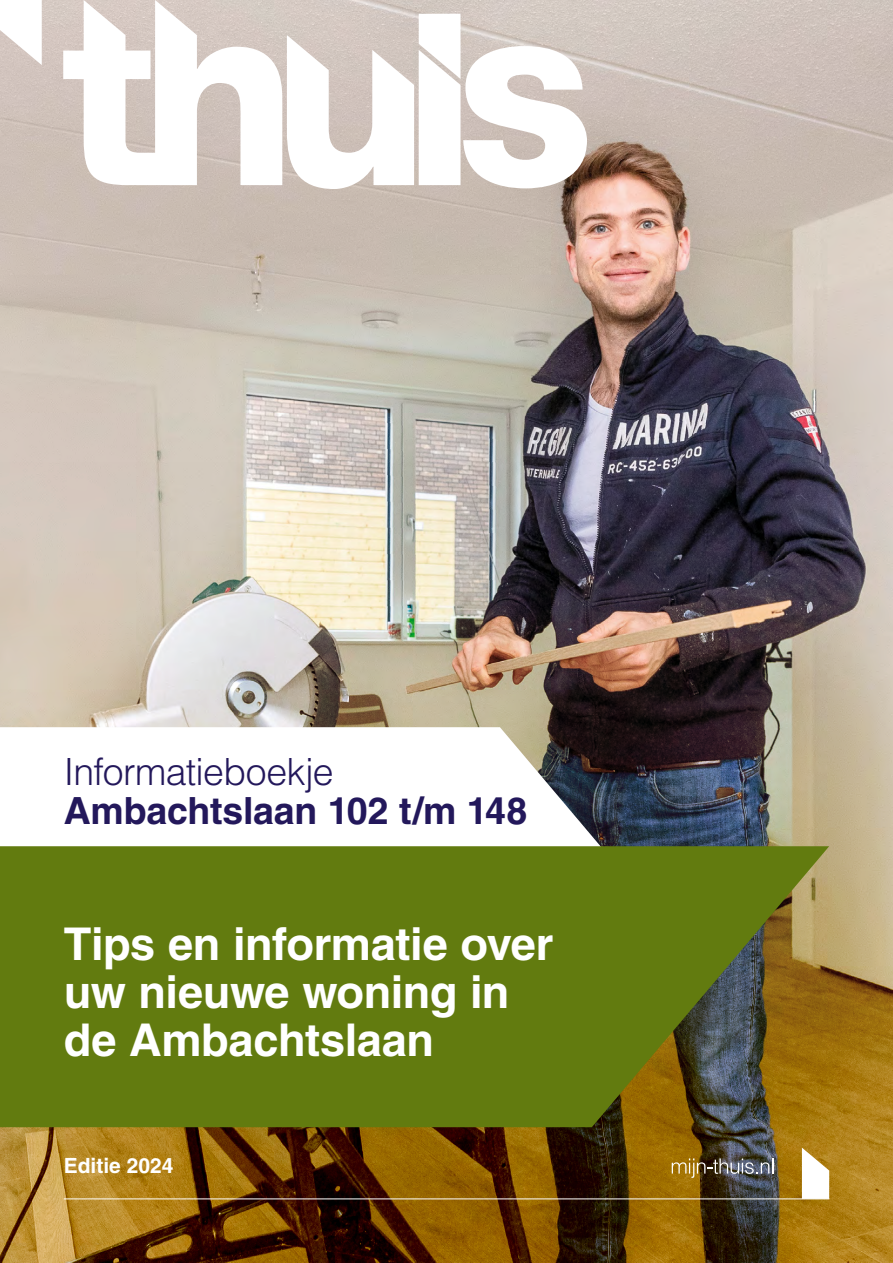
<style>
.page{position:relative;width:893px;height:1263px;background:#fff}
.page>*{position:absolute;margin:0;border:0;box-sizing:border-box;transform-origin:0 0}
.t1{font:700 45.15px/48px "Helvetica LT Std";letter-spacing:-.01em;color:#fff}
.t2{font:700 37.5px "Helvetica LT Std";letter-spacing:-.005em;color:#23185b}
.t3{font:300 37.5px "Helvetica LT Std";letter-spacing:-.015em;color:#23185b}
.t4{font:700 21px "Helvetica LT Std";color:#fff}
</style>
<div class="page">
<img style="left:0;top:0;width:893px;height:462px">
<img style="left:0;top:462px;width:893px;height:801px">
<svg style="left:0;top:727px;width:642px;height:119px"></svg>
<svg style="left:0;top:846px;width:829px;height:281px;background:#657713"></svg>
<hr style="left:64px;top:1198px;width:765px;height:1px;background:#fff">
<svg style="left:802px;top:1148px;width:27px;height:50px"></svg>
<svg style="left:672px;top:1158px;width:101px;height:20px;background:#786c52"></svg>
<svg style="left:0;top:0;width:42px;height:65px"></svg>
<svg style="left:63px;top:0;width:524px;height:189px"></svg>
<p class="t3" style="left:64px;top:748px;width:271px">Informatieboekje</p>
<p class="t2" style="left:64px;top:788px;width:465px">Ambachtslaan 102 t/m 148</p>
<p class="t1" style="left:64px;top:919px;width:491px">Tips en informatie over uw nieuwe woning in de Ambachtslaan</p>
<p class="t4" style="left:64px;top:1153px;width:111px">Editie 2024</p>
</div>
